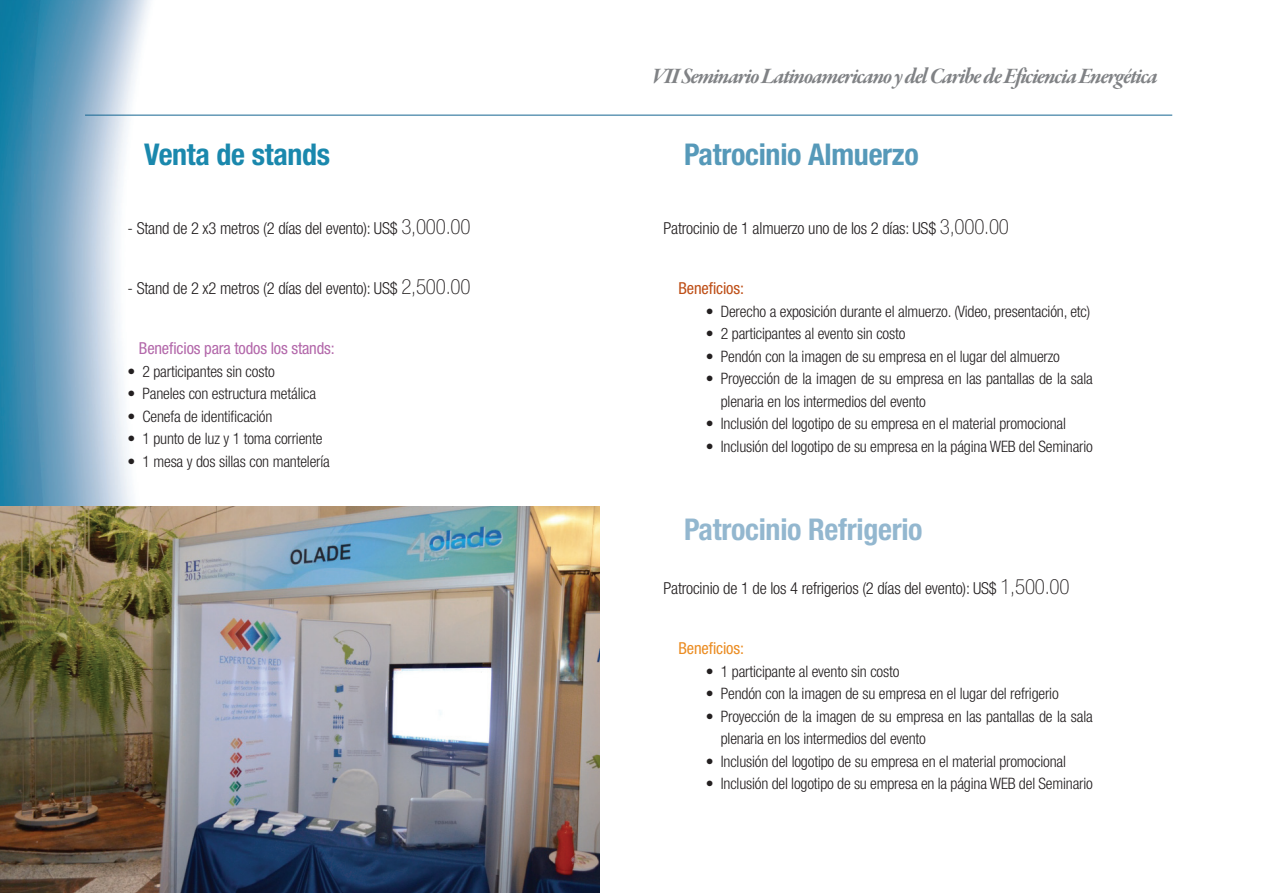
<style>
.page{position:relative;width:1263px;height:893px;background:#fff}
.page>*{position:absolute;margin:0;border:0;box-sizing:border-box;transform-origin:0 0}
.t1{font:700 condensed 30px "Helvetica Neue LT Std";letter-spacing:-.01em;color:#93b7cf}
.t2{font:700 condensed 30px "Helvetica Neue LT Std";letter-spacing:-.01em;color:#5699b9}
.t3{font:700 condensed 30px "Helvetica Neue LT Std";letter-spacing:-.01em;color:#1a88ad}
.t4{font:22.5px "Garamond Premr Pro Bd It Subh";letter-spacing:-.05em;color:#808285}
.t5{font:300 condensed 16.5px "Helvetica Neue LT Std";letter-spacing:-.01em;color:#231f20}
.t6{font:condensed 16.5px "Helvetica Neue LT Std";letter-spacing:-.01em;color:#b368aa}
.t7{font:condensed 16.5px "Helvetica Neue LT Std";letter-spacing:-.01em;color:#be4e16}
.t8{font:condensed 16.5px "Helvetica Neue LT Std";letter-spacing:-.01em;color:#eb8c22}
.t9{font:300 condensed 15.75px/22.5px "Helvetica Neue LT Std";letter-spacing:-.01em;color:#231f20}
.s1{font-weight:100;font-size:21px}
</style>
<div class="page">
<img style="left:0;top:0;width:350px;height:507px">
<hr style="left:85px;top:115px;width:1087px;height:1px;background:#156691">
<img style="left:0;top:507px;width:600px;height:386px">
<h2 class="t4" style="left:652px;top:63px;width:507px">VII Seminario Latinoamericano y del Caribe de Eficiencia Energética</h2>
<h1 class="t3" style="left:144px;top:137px;width:188px">Venta de stands</h1>
<h1 class="t2" style="left:684px;top:137px;width:236px">Patrocinio Almuerzo</h1>
<p class="t5" style="left:128px;top:219px;width:344px">- Stand de 2 x3 metros (2 días del evento): US$ <span class="s1">3,000.00</span></p>
<p class="t5" style="left:663px;top:219px;width:347px">Patrocinio de 1 almuerzo uno de los 2 días: US$ <span class="s1">3,000.00</span></p>
<p class="t5" style="left:128px;top:279px;width:344px">- Stand de 2 x2 metros (2 días del evento): US$ <span class="s1">2,500.00</span></p>
<p class="t6" style="left:139px;top:339px;width:197px">Beneficios para todos los stands:</p>
<p class="t9" style="left:128px;top:360px;width:149px">• 2 participantes sin costo</p>
<p class="t9" style="left:128px;top:382px;width:190px">• Paneles con estructura metálica</p>
<p class="t9" style="left:128px;top:405px;width:146px">• Cenefa de identificación</p>
<p class="t9" style="left:128px;top:427px;width:196px">• 1 punto de luz y 1 toma corriente</p>
<p class="t9" style="left:128px;top:450px;width:204px">• 1 mesa y dos sillas con mantelería</p>
<p class="t7" style="left:678px;top:279px;width:67px">Beneficios:</p>
<p class="t9" style="left:706px;top:300px;width:386px">• Derecho a exposición durante el almuerzo. (Video, presentación, etc)</p>
<p class="t9" style="left:706px;top:322px;width:201px">• 2 participantes al evento sin costo</p>
<p class="t9" style="left:706px;top:345px;width:355px">• Pendón con la imagen de su empresa en el lugar del almuerzo</p>
<p class="t9" style="left:721px;top:367px;width:374px;text-indent:-15px">• Proyección de la imagen de su empresa en las pantallas de la sala plenaria en los intermedios del evento</p>
<p class="t9" style="left:706px;top:412px;width:362px">• Inclusión del logotipo de su empresa en el material promocional</p>
<p class="t9" style="left:706px;top:435px;width:388px">• Inclusión del logotipo de su empresa en la página WEB del Seminario</p>
<h1 class="t1" style="left:684px;top:511px;width:240px">Patrocinio Refrigerio</h1>
<p class="t5" style="left:663px;top:579px;width:408px">Patrocinio de 1 de los 4 refrigerios (2 días del evento): US$ <span class="s1">1,500.00</span></p>
<p class="t8" style="left:678px;top:639px;width:67px">Beneficios:</p>
<p class="t9" style="left:706px;top:660px;width:195px">• 1 participante al evento sin costo</p>
<p class="t9" style="left:706px;top:682px;width:354px">• Pendón con la imagen de su empresa en el lugar del refrigerio</p>
<p class="t9" style="left:721px;top:705px;width:374px;text-indent:-15px">• Proyección de la imagen de su empresa en las pantallas de la sala plenaria en los intermedios del evento</p>
<p class="t9" style="left:706px;top:750px;width:362px">• Inclusión del logotipo de su empresa en el material promocional</p>
<p class="t9" style="left:706px;top:772px;width:388px">• Inclusión del logotipo de su empresa en la página WEB del Seminario</p>
</div>
